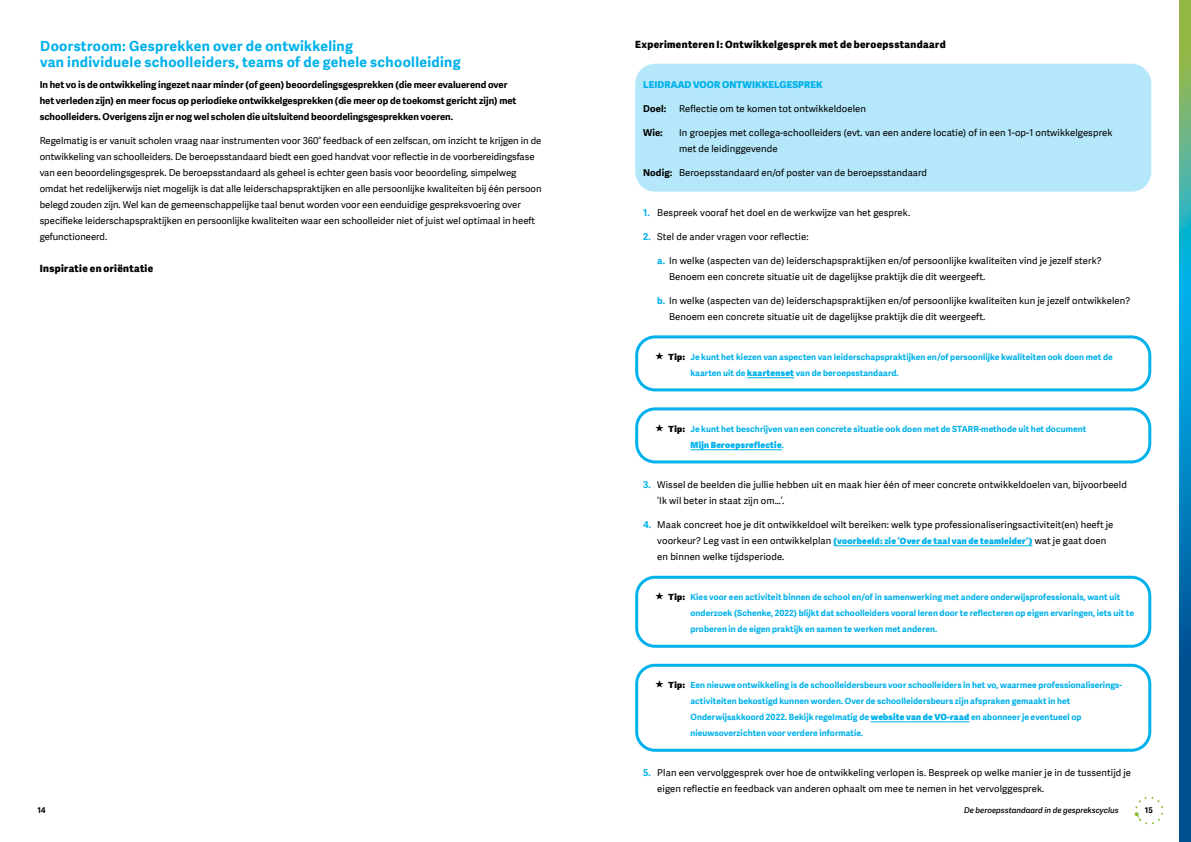
<style>
.page{position:relative;width:1191px;height:842px;background:#fff}
.page>*{position:absolute;margin:0;border:0;box-sizing:border-box;transform-origin:0 0}
.Hoofdstuk_inleiding{font:700 14px/16px "Adelle Sans";letter-spacing:.025em;color:#00b1eb}
.t1{font:10px "Adelle Sans Eb";letter-spacing:.035em;color:#000}
.Platte_tekst{font:9.5px/16px "Adelle Sans";color:#000}
.Platte_tekst-2{font:700 9.5px/16px "Adelle Sans";color:#000}
.Platte_tekst-3{font:9.5px "Adelle Sans Eb";letter-spacing:.01em;color:#00b1eb}
.Platte_tekst-4{font:700 8.5px/16px "Adelle Sans";letter-spacing:.01em;color:#00b1eb}
.t2{font:italic 8px "Adelle Sans Sb";color:#000}
.t3{font:700 8px "Adelle Sans";color:#000}
.s1{font-weight:700}
.s2{font-weight:700;color:#00b1eb}
.s3{font-family:"Adelle Sans Hv";font-weight:400;color:#000}
.s4{font-family:"Adelle Sans Hv";font-weight:400}
.s5{font-family:"Adelle Sans Hv";font-size:8.5px;color:#00b1eb}
</style>
<div class="page">
<svg style="left:1134px;top:797px;width:29px;height:27px"></svg>
<div style="left:635px;top:64px;width:516px;height:128px;background:#b3e7f9;border-radius:20px"></div>
<hr style="left:833px;top:545px;width:199px;height:1px;background:#00b1eb">
<div style="left:635px;top:335px;width:516px;height:56px;border:3px solid #00b1eb;border-radius:18px"></div>
<div style="left:635px;top:576px;width:516px;height:72px;border:3px solid #00b1eb;border-radius:18px"></div>
<div style="left:635px;top:407px;width:516px;height:56px;border:3px solid #00b1eb;border-radius:18px"></div>
<div style="left:635px;top:664px;width:516px;height:88px;border:3px solid #00b1eb;border-radius:18px"></div>
<hr style="left:747px;top:377px;width:47px;height:1px;background:#00b1eb">
<hr style="left:690px;top:449px;width:92px;height:1px;background:#00b1eb">
<hr style="left:870px;top:721px;width:99px;height:1px;background:#00b1eb">
<svg style="left:1179px;top:0;width:12px;height:842px;background:#1e8aa6"></svg>
<p class="Hoofdstuk_inleiding" style="left:40px;top:37px;width:422px">Doorstroom: Gesprekken over de ontwikkeling<br>van individuele schoolleiders, teams of de gehele schoolleiding</p>
<p class="Platte_tekst-2" style="left:40px;top:76px;width:478px">In het vo is de ontwikkeling ingezet naar minder (of geen) beoordelingsgesprekken (die meer evaluerend over het verleden zijn) en meer focus op periodieke ontwikkelgesprekken (die meer op de toekomst gericht zijn) met schoolleiders. Overigens zijn er nog wel scholen die uitsluitend beoordelingsgesprekken voeren.</p>
<p class="Platte_tekst" style="left:40px;top:132px;width:503px">Regelmatig is er vanuit scholen vraag naar instrumenten voor 360<sup>º</sup> feedback of een zelfscan, om inzicht te krijgen in de ontwikkeling van schoolleiders. De beroepsstandaard biedt een goed handvat voor reflectie in de voorbereidingsfase van een beoordelingsgesprek. De beroepsstandaard als geheel is echter geen basis voor beoordeling, simpelweg omdat het redelijkerwijs niet mogelijk is dat alle leiderschapspraktijken en alle persoonlijke kwaliteiten bij één persoon belegd zouden zijn. Wel kan de gemeenschappelijke taal benut worden voor een eenduidige gespreksvoering over specifieke leiderschapspraktijken en persoonlijke kwaliteiten waar een schoolleider niet of juist wel optimaal in heeft gefunctioneerd.</p>
<p class="t1" style="left:40px;top:261px;width:115px">Inspiratie en oriëntatie</p>
<p class="t1" style="left:635px;top:37px;width:312px">Experimenteren I: Ontwikkelgesprek met de beroepsstandaard</p>
<p class="Platte_tekst-3" style="left:643px;top:77px;width:181px">LEIDRAAD VOOR ONTWIKKELGESPREK</p>
<p class="Platte_tekst-2" style="left:643px;top:100px;width:25px">Doel:</p>
<p class="Platte_tekst" style="left:679px;top:100px;width:188px">Reflectie om te komen tot ontwikkeldoelen</p>
<p class="Platte_tekst-2" style="left:643px;top:124px;width:21px">Wie:</p>
<p class="Platte_tekst" style="left:679px;top:124px;width:435px">In groepjes met collega-schoolleiders (evt. van een andere locatie) of in een 1-op-1 ontwikkelgesprek met de leidinggevende</p>
<p class="Platte_tekst" style="left:643px;top:164px;width:285px"><span class="s1">Nodig:</span> Beroepsstandaard en/of poster van de beroepsstandaard</p>
<p class="Platte_tekst" style="left:643px;top:204px;width:268px"><span class="s2">1.</span> Bespreek vooraf het doel en de werkwijze van het gesprek.</p>
<p class="Platte_tekst" style="left:643px;top:228px;width:167px"><span class="s2">2.</span> Stel de ander vragen voor reflectie:</p>
<p class="Platte_tekst" style="left:669px;top:252px;width:434px;text-indent:-12px"><span class="s2">a.</span> In welke (aspecten van de) leiderschapspraktijken en/of persoonlijke kwaliteiten vind je jezelf sterk?<br>Benoem een concrete situatie uit de dagelijkse praktijk die dit weergeeft.</p>
<p class="Platte_tekst" style="left:669px;top:292px;width:462px;text-indent:-12px"><span class="s2">b.</span> In welke (aspecten van de) leiderschapspraktijken en/of persoonlijke kwaliteiten kun je jezelf ontwikkelen?<br>Benoem een concrete situatie uit de dagelijkse praktijk die dit weergeeft.</p>
<p class="Platte_tekst-4" style="left:690px;top:348px;width:424px;text-indent:-22px"><span class="s3">Tip:</span> Je kunt het kiezen van aspecten van leiderschapspraktijken en/of persoonlijke kwaliteiten ook doen met de kaarten uit de <span class="s4">kaartenset</span> van de beroepsstandaard.</p>
<p class="Platte_tekst-4" style="left:690px;top:420px;width:397px;text-indent:-22px"><span class="s3">Tip:</span> Je kunt het beschrijven van een concrete situatie ook doen met de STARR-methode uit het document<br><span class="s4">Mijn Beroepsreflectie</span>.</p>
<p class="Platte_tekst" style="left:657px;top:476px;width:471px;text-indent:-14px"><span class="s2">3.</span> Wissel de beelden die jullie hebben uit en maak hier één of meer concrete ontwikkeldoelen van, bijvoorbeeld ‘Ik wil beter in staat zijn om…’.</p>
<p class="Platte_tekst" style="left:657px;top:516px;width:458px;text-indent:-14px"><span class="s2">4.</span> Maak concreet hoe je dit ontwikkeldoel wilt bereiken: welk type professionaliseringsactiviteit(en) heeft je voorkeur? Leg vast in een ontwikkelplan <span class="s5">(voorbeeld: zie ‘Over de taal van de teamleider’)</span> wat je gaat doen en binnen welke tijdsperiode.</p>
<p class="Platte_tekst-4" style="left:690px;top:588px;width:445px;text-indent:-22px"><span class="s3">Tip:</span> Kies voor een activiteit binnen de school en/of in samenwerking met andere onderwijsprofessionals, want uit onderzoek (Schenke, 2022) blijkt dat schoolleiders vooral leren door te reflecteren op eigen ervaringen, iets uit te proberen in de eigen praktijk en samen te werken met anderen.</p>
<p class="Platte_tekst-4" style="left:690px;top:676px;width:433px;text-indent:-22px"><span class="s3">Tip:</span> Een nieuwe ontwikkeling is de schoolleidersbeurs voor schoolleiders in het vo, waarmee professionaliserings&shy;activiteiten bekostigd kunnen worden. Over de schoolleidersbeurs zijn afspraken gemaakt in het Onderwijsakkoord 2022. Bekijk regelmatig de <span class="s4">website van de VO-raad</span> en abonneer je eventueel op nieuwsoverzichten voor verdere informatie.</p>
<p class="Platte_tekst" style="left:657px;top:764px;width:475px;text-indent:-14px"><span class="s2">5.</span> Plan een vervolggesprek over hoe de ontwikkeling verlopen is. Bespreek op welke manier je in de tussentijd je eigen reflectie en feedback van anderen ophaalt om mee te nemen in het vervolggesprek.</p>
<p class="t3" style="left:38px;top:805px;width:10px">14</p>
<p class="t2" style="left:964px;top:805px;width:156px">De beroepsstandaard in de gesprekscyclus</p>
<p class="t3" style="left:1145px;top:805px;width:10px">15</p>
</div>
